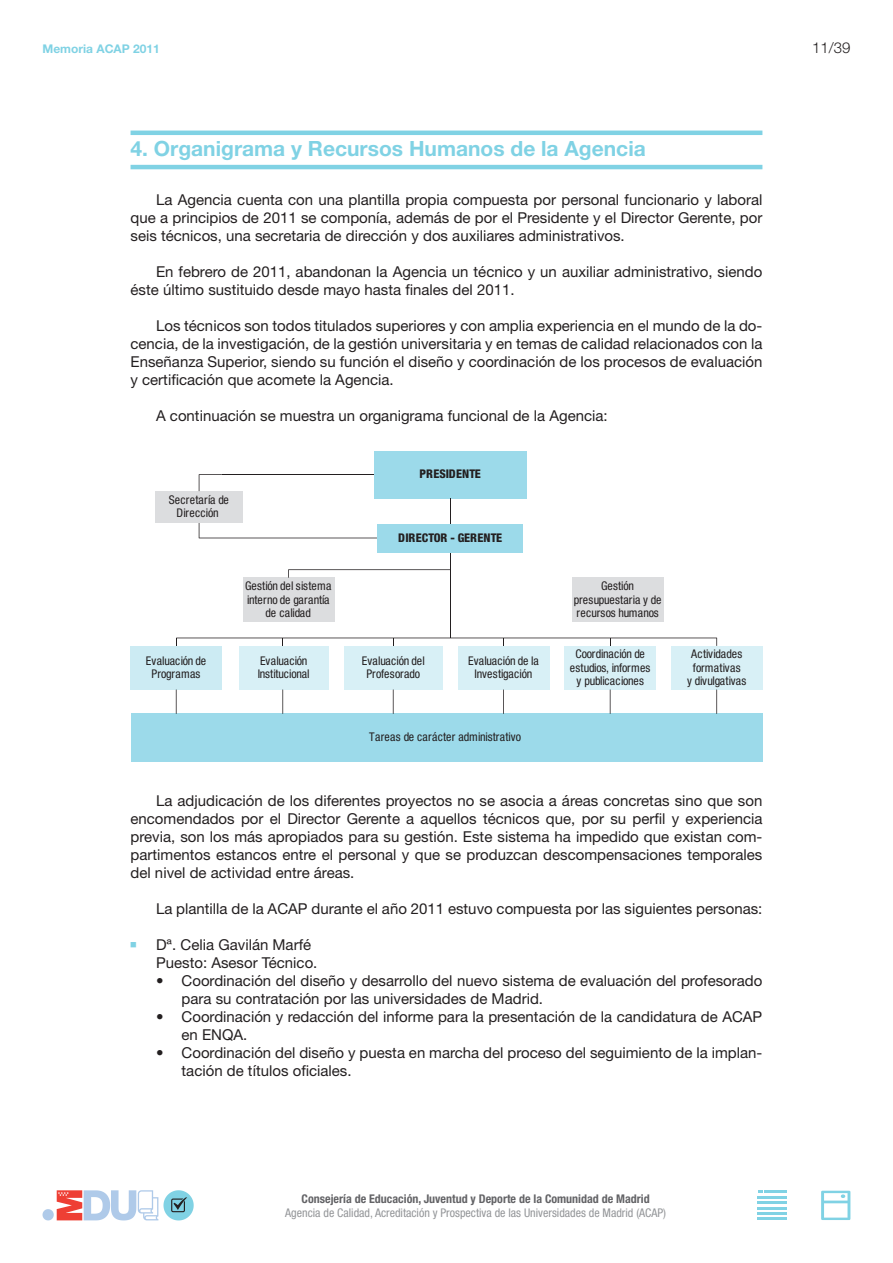
<style>
.page{position:relative;width:893px;height:1263px;background:#fff}
.page>*{position:absolute;margin:0;border:0;box-sizing:border-box;transform-origin:0 0}
.t1{font:700 21px "Helvetica Neue LT Std";color:#80d2e4}
.t2{font:15px/18px "Helvetica Neue LT Std";color:#231f20}
.t3{font:300 15px "Helvetica Neue LT Std";color:#231f20}
.t4{font:15px "Tochobolo";color:#80d2e4}
.t5{font:condensed 12px/13.5px "Helvetica Neue LT Std";color:#231f20;text-align:center}
.t6{font:condensed 12px/13.5px "Helvetica Neue LT Std";letter-spacing:-.025em;color:#231f20;text-align:center}
.t7{font:condensed 12px "Helvetica Neue LT Std";color:#939598}
.t8{font:700 condensed 12px "Helvetica Neue LT Std";color:#636366}
.t9{font:condensed 12px/13.5px "Helvetica Neue LT Std";letter-spacing:.025em;color:#231f20;text-align:center}
.t10{font:800 condensed 12px "Helvetica Neue LT Std";color:#231f20}
.t11{font:700 12px "Helvetica Neue LT Std";color:#80d2e4}
</style>
<div class="page">
<svg style="left:43px;top:1190px;width:151px;height:30px"></svg>
<hr style="left:764px;top:1191px;width:23px;height:2px;background:#80d2e4">
<hr style="left:758px;top:1196px;width:29px;height:2px;background:#80d2e4">
<hr style="left:758px;top:1201px;width:29px;height:3px;background:#80d2e4">
<hr style="left:758px;top:1212px;width:29px;height:2px;background:#80d2e4">
<hr style="left:758px;top:1207px;width:29px;height:2px;background:#80d2e4">
<hr style="left:758px;top:1218px;width:29px;height:2px;background:#80d2e4">
<svg style="left:821px;top:1191px;width:29px;height:29px"></svg>
<hr style="left:131px;top:131px;width:631px;height:4px;background:#80d2e4">
<hr style="left:131px;top:165px;width:631px;height:4px;background:#80d2e4">
<svg style="left:199px;top:522px;width:179px;height:16px"></svg>
<hr style="left:222px;top:474px;width:157px;height:1px;background:#231f20">
<div style="left:374px;top:451px;width:152px;height:47px;background:#9cdaea"></div>
<div style="left:131px;top:646px;width:91px;height:44px;background:#ccebf3"></div>
<div style="left:239px;top:646px;width:89px;height:44px;background:#d8f0f6"></div>
<div style="left:344px;top:646px;width:99px;height:44px;background:#d8f0f6"></div>
<hr style="left:450px;top:537px;width:1px;height:101px;background:#231f20">
<div style="left:458px;top:646px;width:91px;height:44px;background:#d8f0f6"></div>
<div style="left:572px;top:578px;width:91px;height:44px;background:#dcdddf"></div>
<div style="left:243px;top:578px;width:91px;height:44px;background:#dcdddf"></div>
<div style="left:564px;top:646px;width:92px;height:44px;background:#d8f0f6"></div>
<svg style="left:288px;top:569px;width:162px;height:9px"></svg>
<div style="left:155px;top:491px;width:88px;height:31px;background:#dcdddf"></div>
<svg style="left:199px;top:474px;width:23px;height:17px"></svg>
<svg style="left:450px;top:498px;width:1px;height:26px"></svg>
<div style="left:671px;top:646px;width:91px;height:44px;background:#d8f0f6"></div>
<svg style="left:176px;top:638px;width:541px;height:8px"></svg>
<div style="left:131px;top:713px;width:631px;height:49px;background:#9cdaea"></div>
<svg style="left:176px;top:689px;width:1px;height:25px"></svg>
<svg style="left:503px;top:689px;width:1px;height:25px"></svg>
<svg style="left:610px;top:689px;width:1px;height:25px"></svg>
<svg style="left:716px;top:689px;width:1px;height:25px"></svg>
<svg style="left:282px;top:689px;width:1px;height:25px"></svg>
<svg style="left:393px;top:689px;width:1px;height:25px"></svg>
<div style="left:378px;top:524px;width:145px;height:28px;background:#9cdaea"></div>
<p class="t11" style="left:43px;top:42px;width:119px">Memoria ACAP 2011</p>
<p class="t3" style="left:812px;top:39px;width:40px">11/39</p>
<h1 class="t1" style="left:131px;top:136px;width:517px">4. Organigrama y Recursos Humanos de la Agencia</h1>
<p class="t2" style="left:131px;top:191px;width:633px;text-align:justify;text-indent:26px">La Agencia cuenta con una plantilla propia compuesta por personal funcionario y laboral que a principios de 2011 se componía, además de por el Presidente y el Director Gerente, por seis técnicos, una secretaria de dirección y dos auxiliares administrativos.</p>
<p class="t2" style="left:131px;top:263px;width:633px;text-indent:26px">En febrero de 2011, abandonan la Agencia un técnico y un auxiliar administrativo, siendo éste último sustituido desde mayo hasta finales del 2011.</p>
<p class="t2" style="left:131px;top:317px;width:633px;text-align:justify;text-indent:26px">Los técnicos son todos titulados superiores y con amplia experiencia en el mundo de la do&shy;cencia, de la investigación, de la gestión universitaria y en temas de calidad relacionados con la Enseñanza Superior, siendo su función el diseño y coordinación de los procesos de evaluación y certificación que acomete la Agencia.</p>
<p class="t2" style="left:156px;top:407px;width:453px">A continuación se muestra un organigrama funcional de la Agencia:</p>
<p class="t9" style="left:169px;top:492px;width:62px">Secretaría de<br>Dirección</p>
<p class="t5" style="left:245px;top:579px;width:88px">Gestión del sistema interno de garantía de calidad</p>
<p class="t10" style="left:420px;top:466px;width:63px">PRESIDENTE</p>
<p class="t10" style="left:398px;top:530px;width:105px">DIRECTOR - GERENTE</p>
<p class="t5" style="left:146px;top:654px;width:62px">Evaluación de<br>Programas</p>
<p class="t6" style="left:258px;top:654px;width:53px;text-align:left">Evaluación<br>Institucional</p>
<p class="t5" style="left:362px;top:654px;width:65px">Evaluación del<br>Profesorado</p>
<p class="t6" style="left:468px;top:654px;width:72px">Evaluación de la<br>Investigación</p>
<p class="t9" style="left:369px;top:730px;width:153px">Tareas de carácter administrativo</p>
<p class="t5" style="left:574px;top:579px;width:89px">Gestión presupuestaria y de recursos humanos</p>
<p class="t6" style="left:570px;top:647px;width:82px">Coordinación de estudios, informes y publicaciones</p>
<p class="t5" style="left:687px;top:647px;width:61px">Actividades formativas<br>y divulgativas</p>
<p class="t2" style="left:131px;top:792px;width:633px;text-align:justify;text-indent:26px">La adjudicación de los diferentes proyectos no se asocia a áreas concretas sino que son encomendados por el Director Gerente a aquellos técnicos que, por su perfil y experiencia previa, son los más apropiados para su gestión. Este sistema ha impedido que existan com&shy;partimentos estancos entre el personal y que se produzcan descompensaciones temporales del nivel de actividad entre áreas.</p>
<p class="t2" style="left:156px;top:900px;width:608px">La plantilla de la ACAP durante el año 2011 estuvo compuesta por las siguientes personas:</p>
<p class="t4" style="left:131px;top:937px;width:7px">S</p>
<p class="t2" style="left:156px;top:936px;width:163px">Dª. Celia Gavilán Marfé<br>Puesto: Asesor Técnico.</p>
<p class="t2" style="left:182px;top:972px;width:582px;text-indent:-26px">• Coordinación del diseño y desarrollo del nuevo sistema de evaluación del profesorado para su contratación por las universidades de Madrid.</p>
<p class="t2" style="left:182px;top:1008px;width:582px;text-indent:-26px">• Coordinación y redacción del informe para la presentación de la candidatura de ACAP en ENQA.</p>
<p class="t2" style="left:182px;top:1044px;width:582px;text-indent:-26px">• Coordinación del diseño y puesta en marcha del proceso del seguimiento de la implan&shy;tación de títulos oficiales.</p>
<p class="t8" style="left:302px;top:1191px;width:350px">Consejería de Educación, Juventud y Deporte de la Comunidad de Madrid</p>
<p class="t7" style="left:285px;top:1205px;width:382px">Agencia de Calidad, Acreditación y Prospectiva de las Universidades de Madrid (ACAP)</p>
</div>
